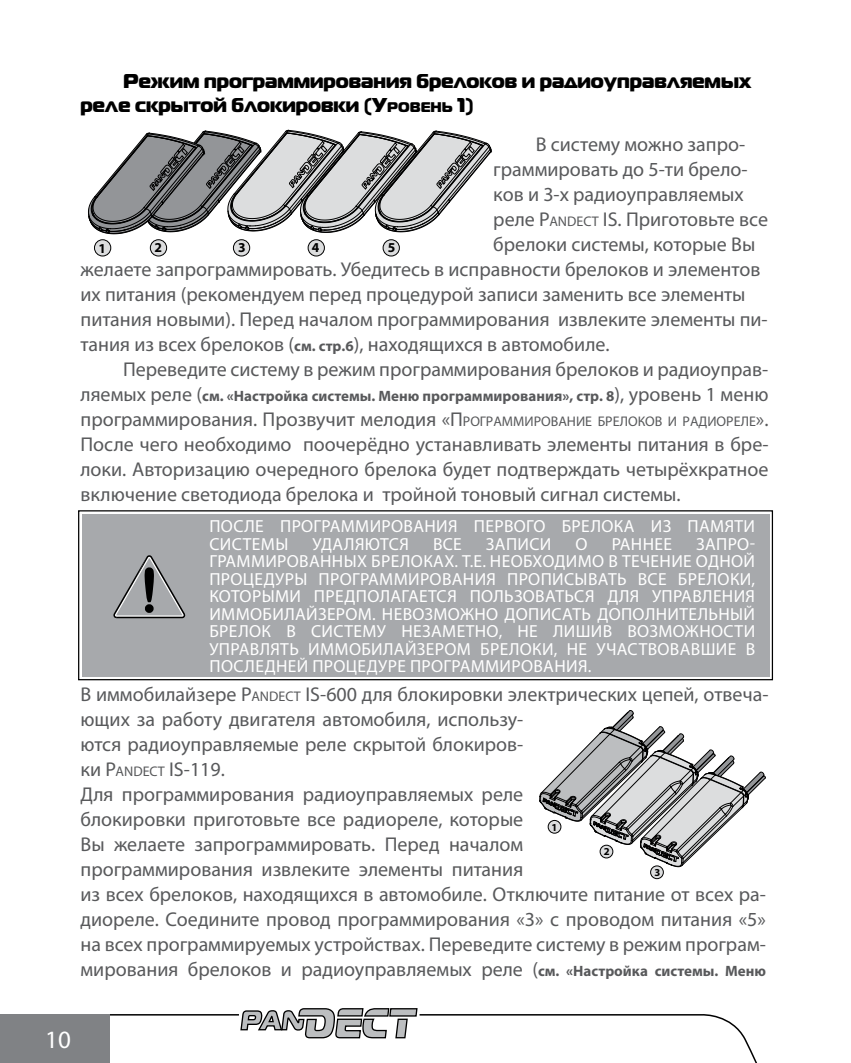
<style>
.page{position:relative;width:851px;height:1063px;background:#fff}
.page>*{position:absolute;margin:0;border:0;box-sizing:border-box;transform-origin:0 0}
.t1{font:25px "Myriad Pro";color:#fff}
.t2{font:20px/25px "Myriad Pro";color:#58595b;text-align:justify}
.t3{font:20px/24px "Magistral Black C";color:#000}
.t4{font:17.5px "Myriad Pro";letter-spacing:.105em;color:#fff}
.t5{font:700 15px "Myriad Pro";color:#58595b}
.t6{font:700 13.5px "Myriad Pro";color:#010101}
.t7{font:12.75px "Myriad Pro";color:#000}
.t8{font:700 10.75px "Myriad Pro";color:#000}
.s1{font-style:inherit}
.s2{font-size:14px}
.s3{font-weight:700;font-size:15px}
.s4{font-weight:400;font-size:20px}
</style>
<div class="page">
<svg style="left:110px;top:1008px;width:647px;height:55px"></svg>
<div style="left:0;top:1014px;width:110px;height:49px;background:#808285"></div>
<svg style="left:539px;top:710px;width:226px;height:158px"></svg>
<div style="left:548px;top:820px;width:13px;height:13px;background:#dcddde;border-radius:50%"></div>
<div style="left:547px;top:820px;width:14px;height:14px;border:1px solid #000;border-radius:50%"></div>
<div style="left:600px;top:845px;width:12px;height:13px;background:#dcddde;border-radius:50%"></div>
<div style="left:599px;top:845px;width:14px;height:13px;border:1px solid #000;border-radius:50%"></div>
<div style="left:650px;top:866px;width:13px;height:13px;background:#dcddde;border-radius:50%"></div>
<div style="left:650px;top:866px;width:13px;height:13px;border:1px solid #000;border-radius:50%"></div>
<div style="left:78px;top:510px;width:694px;height:170px;border:1px solid #000"></div>
<div style="left:82px;top:514px;width:687px;height:163px;background:#a7a9ac"></div>
<svg style="left:113px;top:555px;width:72px;height:63px"></svg>
<svg style="left:88px;top:130px;width:403px;height:105px"></svg>
<div style="left:94px;top:240px;width:17px;height:16px;background:#dcddde;border-radius:50%"></div>
<div style="left:94px;top:240px;width:17px;height:16px;border:1px solid #000;border-radius:50%"></div>
<div style="left:150px;top:240px;width:17px;height:16px;background:#dcddde;border-radius:50%"></div>
<div style="left:150px;top:240px;width:17px;height:16px;border:1px solid #000;border-radius:50%"></div>
<div style="left:233px;top:240px;width:17px;height:16px;background:#dcddde;border-radius:50%"></div>
<div style="left:233px;top:240px;width:17px;height:16px;border:1px solid #000;border-radius:50%"></div>
<div style="left:308px;top:240px;width:16px;height:16px;background:#dcddde;border-radius:50%"></div>
<div style="left:308px;top:240px;width:16px;height:16px;border:1px solid #000;border-radius:50%"></div>
<div style="left:383px;top:240px;width:16px;height:16px;background:#dcddde;border-radius:50%"></div>
<div style="left:383px;top:240px;width:16px;height:16px;border:1px solid #000;border-radius:50%"></div>
<p class="t3" style="left:80px;top:68px;width:672px;text-indent:43px">Режим программирования брелоков и радиоуправляемых реле скрытой блокировки (<span class="s1">У</span><span class="s2">ровень</span> <span class="s1">1</span>)</p>
<p class="t2" style="left:535px;top:131px;width:211px">В систему можно запро-</p>
<p class="t2" style="left:493px;top:156px;width:256px">граммировать до 5-ти брело-</p>
<p class="t2" style="left:493px;top:181px;width:252px">ков и 3-х радиоуправляемых</p>
<p class="t2" style="left:493px;top:206px;width:276px">реле <span class="s1">P</span><span class="s2">ANDECT</span> <span class="s1">IS.</span> Приготовьте все</p>
<p class="t2" style="left:493px;top:231px;width:263px">брелоки системы, которые Вы</p>
<p class="t2" style="left:80px;top:256px;width:681px">желаете запрограммировать. Убедитесь в исправности брелоков и элементов</p>
<p class="t2" style="left:80px;top:281px;width:666px">их питания (рекомендуем перед процедурой записи заменить все элементы</p>
<p class="t2" style="left:80px;top:306px;width:688px">питания новыми). Перед началом программирования извлеките элементы пи-</p>
<p class="t2" style="left:80px;top:331px;width:530px">тания из всех брелоков (<span class="s3">см. стр.6</span>), находящихся в автомобиле.</p>
<p class="t2" style="left:123px;top:356px;width:646px">Переведите систему в режим программирования брелоков и радиоуправ-</p>
<p class="t5" style="left:80px;top:386px;width:689px"><span class="s4">ляемых реле (</span>см. «Настройка системы. Меню программирования», стр. 8<span class="s4">), уровень 1 меню</span></p>
<p class="t2" style="left:80px;top:406px;width:689px">программирования. Прозвучит мелодия «<span class="s1">П</span><span class="s2">РОГРАММИРОВАНИЕ БРЕЛОКОВ И РАДИОРЕЛЕ</span>».<br>После чего необходимо поочерёдно устанавливать элементы питания в бре&shy;локи. Авторизацию очередного брелока будет подтверждать четырёхкратное включение светодиода брелока и тройной тоновый сигнал системы.</p>
<p class="t6" style="left:98px;top:240px;width:9px">1</p>
<p class="t6" style="left:155px;top:239px;width:9px">2</p>
<p class="t6" style="left:238px;top:239px;width:9px">3</p>
<p class="t6" style="left:312px;top:239px;width:9px">4</p>
<p class="t6" style="left:388px;top:239px;width:9px">5</p>
<p class="t4" style="left:209px;top:516px;width:83px">После программировани</p>
<p class="t4" style="left:448px;top:516px;width:37px">я первого</p>
<p class="t4" style="left:561px;top:516px;width:52px">брелока</p>
<p class="t4" style="left:650px;top:516px;width:11px">из</p>
<p class="t4" style="left:687px;top:516px;width:13px">пам</p>
<p class="t4" style="left:724px;top:516px;width:21px">яти</p>
<p class="t4" style="left:209px;top:533px;width:12px">систем</p>
<p class="t4" style="left:275px;top:533px;width:15px">ы</p>
<p class="t4" style="left:312px;top:533px;width:98px">удаляются</p>
<p class="t4" style="left:433px;top:533px;width:10px">все</p>
<p class="t4" style="left:486px;top:533px;width:12px">записи</p>
<p class="t4" style="left:575px;top:533px;width:11px">о</p>
<p class="t4" style="left:611px;top:533px;width:11px">раннее</p>
<p class="t4" style="left:696px;top:533px;width:12px">запро</p>
<p class="t4" style="left:749px;top:533px;width:7px">-</p>
<p class="t4" style="left:209px;top:551px;width:12px">граммированн</p>
<p class="t4" style="left:343px;top:551px;width:79px">ых брелока</p>
<p class="t4" style="left:444px;top:551px;width:57px">х. Т.е. необ</p>
<p class="t4" style="left:532px;top:551px;width:23px">ходимо</p>
<p class="t4" style="left:608px;top:551px;width:53px">втечение</p>
<p class="t4" style="left:695px;top:551px;width:13px">одно</p>
<p class="t4" style="left:743px;top:551px;width:13px">й</p>
<p class="t4" style="left:209px;top:568px;width:12px">про</p>
<p class="t4" style="left:243px;top:568px;width:88px">цедуры программировани</p>
<p class="t4" style="left:486px;top:568px;width:33px">я пропис</p>
<p class="t4" style="left:574px;top:568px;width:74px">ывать все</p>
<p class="t4" style="left:677px;top:568px;width:52px">брелоки</p>
<p class="t4" style="left:751px;top:568px;width:5px">,</p>
<p class="t4" style="left:209px;top:586px;width:11px">котор</p>
<p class="t4" style="left:262px;top:586px;width:27px">ыми</p>
<p class="t4" style="left:314px;top:586px;width:12px">предпо</p>
<p class="t4" style="left:379px;top:586px;width:21px">лагаетс</p>
<p class="t4" style="left:447px;top:586px;width:78px">я пользоват</p>
<p class="t4" style="left:564px;top:586px;width:108px">ься для управ</p>
<p class="t4" style="left:702px;top:586px;width:22px">лени</p>
<p class="t4" style="left:745px;top:586px;width:11px">я</p>
<p class="t4" style="left:209px;top:603px;width:13px">иммоби</p>
<p class="t4" style="left:284px;top:603px;width:46px">лайзером</p>
<p class="t4" style="left:372px;top:603px;width:34px">. Невозможно</p>
<p class="t4" style="left:504px;top:603px;width:12px">дописат</p>
<p class="t4" style="left:581px;top:603px;width:29px">ь допо</p>
<p class="t4" style="left:645px;top:603px;width:22px">лните</p>
<p class="t4" style="left:697px;top:603px;width:59px">льный</p>
<p class="t4" style="left:209px;top:621px;width:52px">брелок</p>
<p class="t4" style="left:286px;top:621px;width:37px">в систем</p>
<p class="t4" style="left:377px;top:621px;width:36px">у незаметно</p>
<p class="t4" style="left:498px;top:621px;width:29px">, не</p>
<p class="t4" style="left:553px;top:621px;width:24px">лишив</p>
<p class="t4" style="left:627px;top:621px;width:13px">возможности</p>
<p class="t4" style="left:209px;top:638px;width:21px">управ</p>
<p class="t4" style="left:260px;top:638px;width:62px">лять иммоби</p>
<p class="t4" style="left:383px;top:638px;width:46px">лайзером</p>
<p class="t4" style="left:480px;top:638px;width:52px">брелоки</p>
<p class="t4" style="left:554px;top:638px;width:75px">, не участвовавшие</p>
<p class="t4" style="left:745px;top:638px;width:9px">в</p>
<p class="t4" style="left:209px;top:656px;width:12px">пос</p>
<p class="t4" style="left:244px;top:656px;width:22px">ледне</p>
<p class="t4" style="left:297px;top:656px;width:27px">й про</p>
<p class="t4" style="left:346px;top:656px;width:77px">цедуре программировани</p>
<p class="t4" style="left:578px;top:656px;width:15px">я.</p>
<p class="t2" style="left:80px;top:681px;width:689px;text-align:left">В иммобилайзере <span class="s1">P</span><span class="s2">ANDECT</span> <span class="s1">IS-600</span> для блокировки электрических цепей, отвеча&shy;ющих за работу двигателя автомобиля, использу-<br>ются радиоуправляемые реле скрытой блокиров-<br>ки <span class="s1">P</span><span class="s2">ANDECT</span> <span class="s1">IS-119.<br></span>Для программирования радиоуправляемых реле<br>блокировки приготовьте все радиореле, которые<br>Вы желаете запрограммировать. Перед началом<br>программирования извлеките элементы питания<br>из всех брелоков, находящихся в автомобиле. Отключите питание от всех ра&shy;диореле. Соедините провод программирования «3» с проводом питания «5» на всех программируемых устройствах. Переведите систему в режим програм&shy;мирования брелоков и радиоуправляемых реле (<span class="s3">см. «Настройка системы. Меню</span></p>
<p class="t8" style="left:551px;top:821px;width:7px">1</p>
<p class="t8" style="left:603px;top:845px;width:7px">2</p>
<p class="t8" style="left:654px;top:865px;width:7px">3</p>
<p class="t7" style="left:547px;top:885px;width:210px">Радиоуправляемые реле блокировки</p>
<p class="t1" style="left:45px;top:1024px;width:27px">10</p>
</div>
